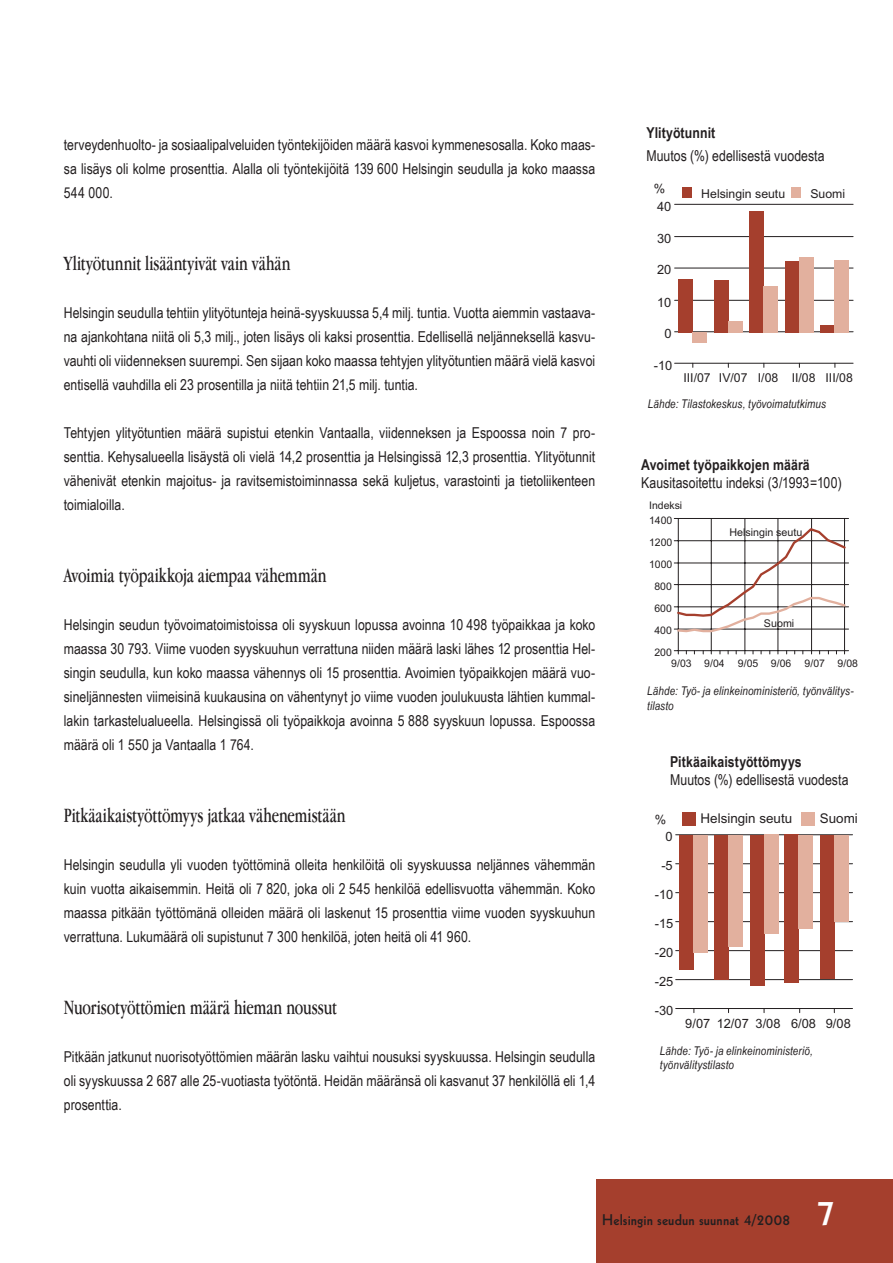
<style>
.page{position:relative;width:893px;height:1263px;background:#fff}
.page>*{position:absolute;margin:0;border:0;box-sizing:border-box;transform-origin:0 0}
.t1{font:36px "Geometric 231 BT Bold C";color:#fff}
.t2{font:21px "Garamond IT Cby BT";color:#231f20;scale:.7 1}
.t3{font:15px/24px "Arial Narrow";color:#231f20;text-align:justify}
.t4{font:700 15px "Arial Narrow";letter-spacing:.01em;color:#231f20}
.t5{font:15px "Geometric 231 BT Bold C";letter-spacing:.01em;color:#231f20}
.t6{font:13.35px "Arial";color:#231f20}
.t7{font:12.9px "Arial";color:#231f20}
.t8{font:12.3px "Arial";color:#231f20}
.t9{font:italic 12px/14.4px "Arial Narrow";letter-spacing:.015em;color:#231f20}
.t10{font:10.65px "Arial";color:#231f20}
.t11{font:10.5px "Arial";color:#231f20}
</style>
<div class="page">
<div style="left:596px;top:1179px;width:297px;height:84px;background:#a53f2d"></div>
<hr style="left:675px;top:363px;width:178px;height:1px;background:#231f20">
<hr style="left:675px;top:331px;width:178px;height:1px;background:#231f20">
<hr style="left:675px;top:300px;width:178px;height:1px;background:#231f20">
<hr style="left:675px;top:268px;width:178px;height:1px;background:#231f20">
<hr style="left:675px;top:236px;width:178px;height:1px;background:#231f20">
<hr style="left:675px;top:204px;width:178px;height:1px;background:#231f20">
<div style="left:679px;top:279px;width:14px;height:54px;background:#a53f2d"></div>
<div style="left:714px;top:280px;width:14px;height:53px;background:#a53f2d"></div>
<div style="left:750px;top:211px;width:14px;height:122px;background:#a53f2d"></div>
<div style="left:785px;top:261px;width:14px;height:72px;background:#a53f2d"></div>
<div style="left:821px;top:325px;width:14px;height:8px;background:#a53f2d"></div>
<div style="left:693px;top:332px;width:14px;height:11px;background:#e2b09e"></div>
<div style="left:728px;top:321px;width:14px;height:12px;background:#e2b09e"></div>
<div style="left:764px;top:286px;width:14px;height:47px;background:#e2b09e"></div>
<div style="left:799px;top:257px;width:14px;height:76px;background:#e2b09e"></div>
<div style="left:835px;top:260px;width:14px;height:73px;background:#e2b09e"></div>
<div style="left:682px;top:187px;width:10px;height:10px;background:#a53f2d"></div>
<div style="left:791px;top:187px;width:10px;height:10px;background:#e2b09e"></div>
<hr style="left:678px;top:518px;width:1px;height:133px;background:#231f20">
<hr style="left:711px;top:518px;width:1px;height:133px;background:#231f20">
<hr style="left:744px;top:518px;width:1px;height:133px;background:#231f20">
<hr style="left:778px;top:518px;width:1px;height:133px;background:#231f20">
<hr style="left:811px;top:518px;width:1px;height:133px;background:#231f20">
<hr style="left:844px;top:518px;width:1px;height:133px;background:#231f20">
<hr style="left:674px;top:650px;width:175px;height:1px;background:#231f20">
<hr style="left:674px;top:629px;width:175px;height:1px;background:#231f20">
<hr style="left:674px;top:606px;width:175px;height:1px;background:#231f20">
<hr style="left:674px;top:584px;width:175px;height:1px;background:#231f20">
<hr style="left:674px;top:563px;width:175px;height:1px;background:#231f20">
<hr style="left:674px;top:540px;width:175px;height:1px;background:#231f20">
<hr style="left:674px;top:518px;width:175px;height:1px;background:#231f20">
<svg style="left:675px;top:527px;width:173px;height:106px"></svg>
<hr style="left:676px;top:1008px;width:176px;height:1px;background:#231f20">
<hr style="left:676px;top:979px;width:176px;height:1px;background:#231f20">
<hr style="left:676px;top:950px;width:176px;height:1px;background:#231f20">
<hr style="left:676px;top:921px;width:176px;height:1px;background:#231f20">
<hr style="left:676px;top:892px;width:176px;height:1px;background:#231f20">
<hr style="left:676px;top:863px;width:176px;height:1px;background:#231f20">
<hr style="left:676px;top:834px;width:176px;height:1px;background:#231f20">
<div style="left:680px;top:835px;width:14px;height:135px;background:#a53f2d"></div>
<div style="left:714px;top:835px;width:14px;height:144px;background:#a53f2d"></div>
<div style="left:750px;top:835px;width:14px;height:150px;background:#a53f2d"></div>
<div style="left:785px;top:835px;width:14px;height:148px;background:#a53f2d"></div>
<div style="left:820px;top:835px;width:14px;height:144px;background:#a53f2d"></div>
<div style="left:694px;top:835px;width:14px;height:117px;background:#e2b09e"></div>
<div style="left:728px;top:835px;width:15px;height:111px;background:#e2b09e"></div>
<div style="left:764px;top:835px;width:14px;height:99px;background:#e2b09e"></div>
<div style="left:799px;top:835px;width:14px;height:93px;background:#e2b09e"></div>
<div style="left:834px;top:835px;width:14px;height:87px;background:#e2b09e"></div>
<div style="left:682px;top:812px;width:14px;height:13px;background:#a53f2d"></div>
<div style="left:801px;top:812px;width:14px;height:13px;background:#e2b09e"></div>
<p class="t3" style="left:64px;top:133px;width:533px">terveydenhuolto- ja sosiaalipalveluiden työntekijöiden määrä kasvoi kymmenesosalla. Koko maas&shy;sa lisäys oli kolme prosenttia. Alalla oli työntekijöitä 139 600 Helsingin seudulla ja koko maassa 544 000.</p>
<h2 class="t2" style="left:64px;top:251px;width:325px">Ylityötunnit lisääntyivät vain vähän</h2>
<p class="t3" style="left:64px;top:301px;width:533px">Helsingin seudulla tehtiin ylityötunteja heinä-syyskuussa 5,4 milj. tuntia. Vuotta aiemmin vastaava&shy;na ajankohtana niitä oli 5,3 milj., joten lisäys oli kaksi prosenttia. Edellisellä neljänneksellä kasvu&shy;vauhti oli viidenneksen suurempi. Sen sijaan koko maassa tehtyjen ylityötuntien määrä vielä kasvoi entisellä vauhdilla eli 23 prosentilla ja niitä tehtiin 21,5 milj. tuntia.</p>
<p class="t3" style="left:64px;top:421px;width:533px">Tehtyjen ylityötuntien määrä supistui etenkin Vantaalla, viidenneksen ja Espoossa noin 7 pro&shy;senttia. Kehysalueella lisäystä oli vielä 14,2 prosenttia ja Helsingissä 12,3 prosenttia. Ylityötunnit vähenivät etenkin majoitus- ja ravitsemistoiminnassa sekä kuljetus, varastointi ja tietoliikenteen toimialoilla.</p>
<h2 class="t2" style="left:64px;top:563px;width:377px">Avoimia työpaikkoja aiempaa vähemmän</h2>
<p class="t3" style="left:64px;top:613px;width:533px">Helsingin seudun työvoimatoimistoissa oli syyskuun lopussa avoinna 10 498 työpaikkaa ja koko maassa 30 793. Viime vuoden syyskuuhun verrattuna niiden määrä laski lähes 12 prosenttia Hel&shy;singin seudulla, kun koko maassa vähennys oli 15 prosenttia. Avoimien työpaikkojen määrä vuo&shy;sineljännesten viimeisinä kuukausina on vähentynyt jo viime vuoden joulukuusta lähtien kummal&shy;lakin tarkastelualueella. Helsingissä oli työpaikkoja avoinna 5 888 syyskuun lopussa. Espoossa määrä oli 1 550 ja Vantaalla 1 764.</p>
<h2 class="t2" style="left:64px;top:803px;width:404px">Pitkäaikaistyöttömyys jatkaa vähenemistään</h2>
<p class="t3" style="left:64px;top:853px;width:533px">Helsingin seudulla yli vuoden työttöminä olleita henkilöitä oli syyskuussa neljännes vähemmän kuin vuotta aikaisemmin. Heitä oli 7 820, joka oli 2 545 henkilöä edellisvuotta vähemmän. Koko maassa pitkään työttömänä olleiden määrä oli laskenut 15 prosenttia viime vuoden syyskuuhun verrattuna. Lukumäärä oli supistunut 7 300 henkilöä, joten heitä oli 41 960.</p>
<h2 class="t2" style="left:64px;top:995px;width:392px">Nuorisotyöttömien määrä hieman noussut</h2>
<p class="t3" style="left:64px;top:1045px;width:533px">Pitkään jatkunut nuorisotyöttömien määrän lasku vaihtui nousuksi syyskuussa. Helsingin seudulla oli syyskuussa 2 687 alle 25-vuotiasta työtöntä. Heidän määränsä oli kasvanut 37 henkilöllä eli 1,4 prosenttia.</p>
<p class="t4" style="left:646px;top:124px;width:71px">Ylityötunnit</p>
<p class="t3" style="left:646px;top:144px;width:180px">Muutos (%) edellisestä vuodesta</p>
<p class="t7" style="left:654px;top:184px;width:13px">%</p>
<p class="t8" style="left:701px;top:189px;width:85px">Helsingin seutu</p>
<p class="t8" style="left:810px;top:189px;width:36px">Suomi</p>
<p class="t7" style="left:657px;top:201px;width:16px">40</p>
<p class="t7" style="left:657px;top:233px;width:16px">30</p>
<p class="t7" style="left:657px;top:265px;width:16px">20</p>
<p class="t7" style="left:657px;top:297px;width:16px">10</p>
<p class="t7" style="left:664px;top:329px;width:9px">0</p>
<p class="t7" style="left:654px;top:360px;width:20px">-10</p>
<p class="t8" style="left:683px;top:373px;width:171px">III/07 IV/07 I/08 II/08 III/08</p>
<p class="t9" style="left:648px;top:397px;width:180px">Lähde: Tilastokeskus, työvoimatutkimus</p>
<p class="t4" style="left:641px;top:456px;width:170px">Avoimet työpaikkojen määrä</p>
<p class="t3" style="left:641px;top:471px;width:202px">Kausitasoitettu indeksi (3/1993=100)</p>
<p class="t11" style="left:649px;top:502px;width:35px">Indeksi</p>
<p class="t11" style="left:649px;top:516px;width:25px">1400</p>
<p class="t11" style="left:649px;top:538px;width:25px">1200</p>
<p class="t11" style="left:649px;top:560px;width:25px">1000</p>
<p class="t11" style="left:654px;top:582px;width:19px">800</p>
<p class="t11" style="left:654px;top:604px;width:19px">600</p>
<p class="t11" style="left:654px;top:626px;width:19px">400</p>
<p class="t11" style="left:654px;top:648px;width:19px">200</p>
<p class="t10" style="left:729px;top:529px;width:75px">Helsingin seutu</p>
<p class="t10" style="left:764px;top:620px;width:32px">Suomi</p>
<p class="t11" style="left:671px;top:659px;width:55px">9/03 9/04</p>
<p class="t11" style="left:738px;top:659px;width:55px">9/05 9/06</p>
<p class="t11" style="left:805px;top:659px;width:55px">9/07 9/08</p>
<p class="t9" style="left:647px;top:684px;width:208px">Lähde: Työ- ja elinkeinoministeriö, työnvälitys&shy;tilasto</p>
<p class="t4" style="left:670px;top:752px;width:133px">Pitkäaikaistyöttömyys</p>
<p class="t3" style="left:670px;top:768px;width:180px">Muutos (%) edellisestä vuodesta</p>
<p class="t7" style="left:655px;top:814px;width:13px">%</p>
<p class="t6" style="left:701px;top:813px;width:93px">Helsingin seutu</p>
<p class="t6" style="left:820px;top:813px;width:40px">Suomi</p>
<p class="t7" style="left:665px;top:832px;width:9px">0</p>
<p class="t7" style="left:661px;top:861px;width:13px">-5</p>
<p class="t7" style="left:655px;top:890px;width:20px">-10</p>
<p class="t7" style="left:655px;top:918px;width:20px">-15</p>
<p class="t7" style="left:655px;top:947px;width:20px">-20</p>
<p class="t7" style="left:655px;top:976px;width:20px">-25</p>
<p class="t7" style="left:655px;top:1005px;width:20px">-30</p>
<p class="t7" style="left:685px;top:1019px;width:167px">9/07 12/07 3/08 6/08 9/08</p>
<p class="t9" style="left:660px;top:1043px;width:154px">Lähde: Työ- ja elinkeinoministeriö, työnvälitystilasto</p>
<p class="t5" style="left:602px;top:1210px;width:190px">Helsingin seudun suunnat 4/2008</p>
<h1 class="t1" style="left:816px;top:1189px;width:22px">7</h1>
</div>
